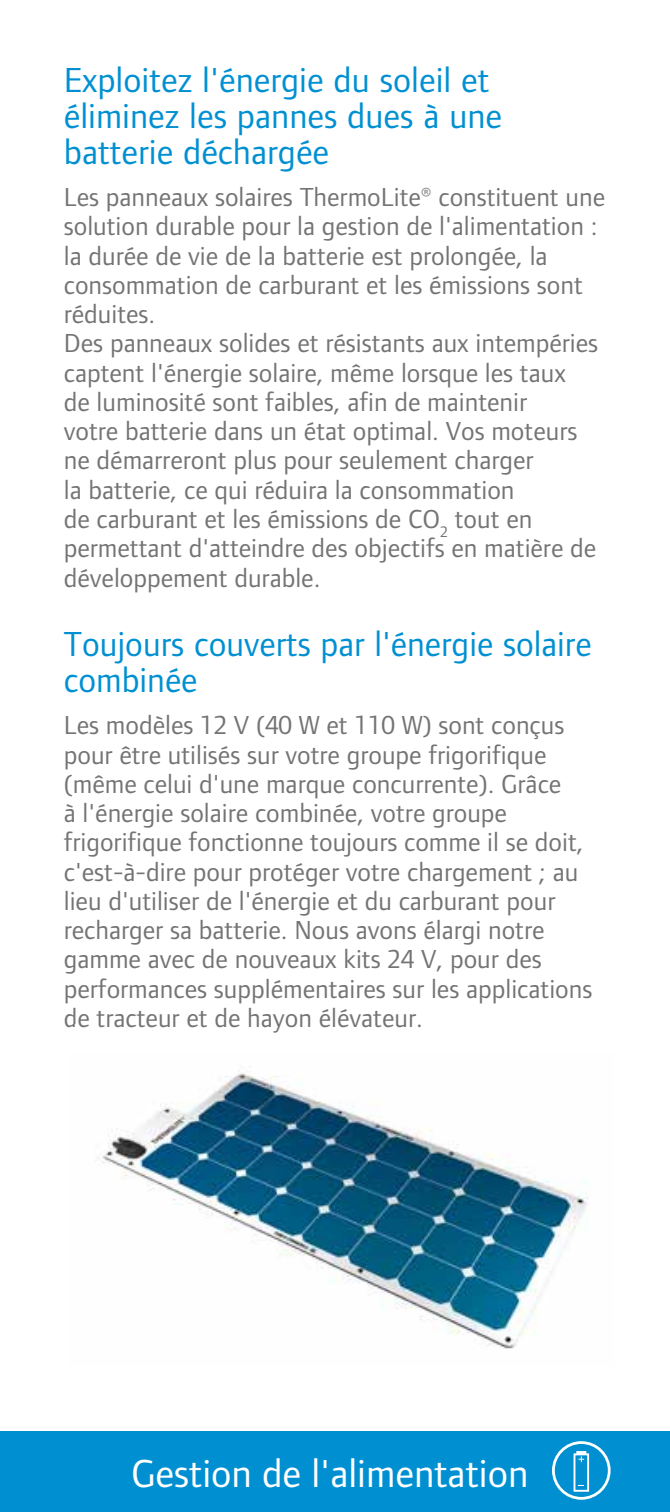
<style>
.page{position:relative;width:670px;height:1512px;background:#fff}
.page>*{position:absolute;margin:0;border:0;box-sizing:border-box;transform-origin:0 0}
.t1{font:40.5px "Foundry Form Sans Blonde";color:#fff}
.t2{font:36px/36px "Foundry Form Sans Blonde";color:#0090d2}
.t3{font:27px/29.2px "Foundry Form Sans Blonde";color:#757474}
</style>
<div class="page">
<div style="left:0;top:1431px;width:670px;height:81px;background:#0090d2"></div>
<svg style="left:552px;top:1441px;width:58px;height:58px"></svg>
<img style="left:95px;top:1066px;width:493px;height:283px">
<h2 class="t2" style="left:64px;top:62px;width:440px">Exploitez l'énergie du soleil et éliminez les pannes dues à une batterie déchargée</h2>
<p class="t3" style="left:64px;top:182px;width:543px">Les panneaux solaires ThermoLite® constituent une solution durable pour la gestion de l'alimentation : la durée de vie de la batterie est prolongée, la consommation de carburant et les émissions sont réduites.<br>Des panneaux solides et résistants aux intempéries captent l'énergie solaire, même lorsque les taux<br>de luminosité sont faibles, afin de maintenir<br>votre batterie dans un état optimal. Vos moteurs ne démarreront plus pour seulement charger<br>la batterie, ce qui réduira la consommation<br>de carburant et les émissions de CO<sub>2</sub> tout en permettant d'atteindre des objectifs en matière de développement durable.</p>
<h2 class="t2" style="left:64px;top:626px;width:529px">Toujours couverts par l'énergie solaire combinée</h2>
<p class="t3" style="left:64px;top:710px;width:530px">Les modèles 12 V (40 W et 110 W) sont conçus pour être utilisés sur votre groupe frigorifique (même celui d'une marque concurrente). Grâce<br>à l'énergie solaire combinée, votre groupe frigorifique fonctionne toujours comme il se doit, c'est-à-dire pour protéger votre chargement ; au lieu d'utiliser de l'énergie et du carburant pour recharger sa batterie. Nous avons élargi notre gamme avec de nouveaux kits 24 V, pour des performances supplémentaires sur les applications de tracteur et de hayon élévateur.</p>
<h1 class="t1" style="left:131px;top:1451px;width:399px">Gestion de l'alimentation</h1>
</div>
